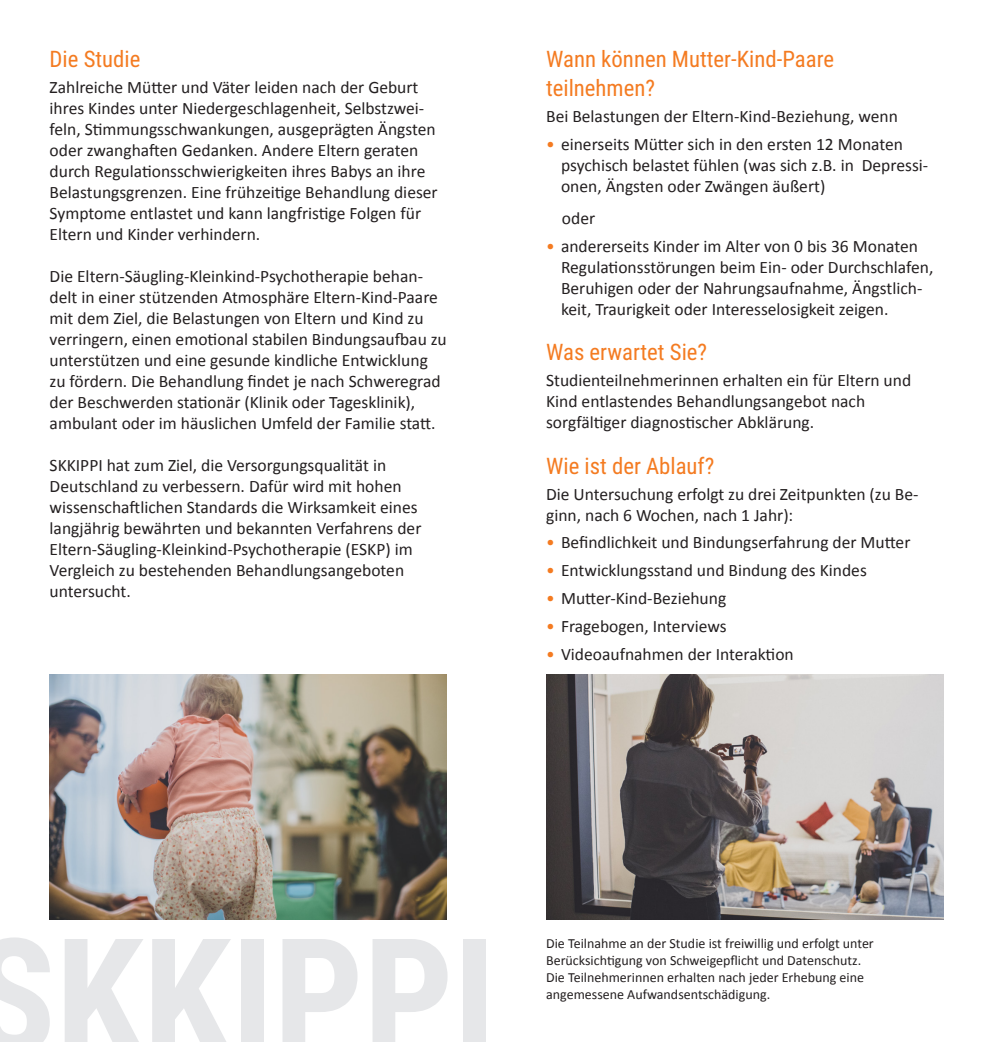
<style>
.page{position:relative;width:993px;height:1042px;background:#fff}
.page>*{position:absolute;margin:0;border:0;box-sizing:border-box;transform-origin:0 0}
.Überschrift_Orange{font:700 158.38px "Roboto Condensed";color:#e6e7e9}
.Überschrift_Orange-2{font:22.75px "Roboto Condensed";color:#f47b21}
.t1{font:17.5px/21px "Calibri";color:#231f20}
.t2{font:14px "Calibri";color:#231f20}
.s1{color:#f47b21}
</style>
<div class="page">
<img style="left:50px;top:675px;width:396px;height:244px">
<img style="left:546px;top:675px;width:397px;height:244px">
<p class="Überschrift_Orange-2" style="left:50px;top:43px;width:92px">Die Studie</p>
<p class="t1" style="left:50px;top:76px;width:389px">Zahlreiche Mütter und Väter leiden nach der Geburt ihres Kindes unter Niedergeschlagenheit, Selbstzwei&shy;feln, Stimmungsschwankungen, ausgeprägten Ängsten oder zwanghaften Gedanken. Andere Eltern geraten durch Regulationsschwierigkeiten ihres Babys an ihre Belastungsgrenzen. Eine frühzeitige Behandlung dieser Symptome entlastet und kann langfristige Folgen für Eltern und Kinder verhindern.</p>
<p class="t1" style="left:50px;top:265px;width:398px">Die Eltern-Säugling-Kleinkind-Psychotherapie behan&shy;delt in einer stützenden Atmosphäre Eltern-Kind-Paare mit dem Ziel, die Belastungen von Eltern und Kind zu verringern, einen emotional stabilen Bindungsaufbau zu unterstützen und eine gesunde kindliche Entwicklung zu fördern. Die Behandlung findet je nach Schweregrad der Beschwerden stationär (Klinik oder Tagesklinik),</p>
<p class="t1" style="left:50px;top:412px;width:387px">ambulant oder im häuslichen Umfeld der Familie statt.</p>
<p class="t1" style="left:50px;top:454px;width:373px">SKKIPPI hat zum Ziel, die Versorgungsqualität in Deutschland zu verbessern. Dafür wird mit hohen wissenschaftlichen Standards die Wirksamkeit eines langjährig bewährten und bekannten Verfahrens der Eltern-Säugling-Kleinkind-Psychotherapie (ESKP) im Vergleich zu bestehenden Behandlungsangeboten untersucht.</p>
<p class="Überschrift_Orange-2" style="left:546px;top:43px;width:289px">Wann können Mutter-Kind-Paare</p>
<p class="Überschrift_Orange-2" style="left:546px;top:72px;width:110px">teilnehmen?</p>
<p class="t1" style="left:546px;top:106px;width:353px">Bei Belastungen der Eltern-Kind-Beziehung, wenn</p>
<p class="t1" style="left:561px;top:134px;width:368px;text-indent:-15px"><span class="s1">•</span> einerseits Mütter sich in den ersten 12 Monaten psychisch belastet fühlen (was sich z.B. in Depressi&shy;onen, Ängsten oder Zwängen äußert)</p>
<p class="t1" style="left:561px;top:207px;width:35px">oder</p>
<p class="t1" style="left:561px;top:235px;width:374px;text-indent:-15px"><span class="s1">•</span> andererseits Kinder im Alter von 0 bis 36 Monaten Regulationsstörungen beim Ein- oder Durchschlafen, Beruhigen oder der Nahrungsaufnahme, Ängstlich&shy;keit, Traurigkeit oder Interesselosigkeit zeigen.</p>
<p class="Überschrift_Orange-2" style="left:546px;top:336px;width:162px">Was erwartet Sie?</p>
<p class="t1" style="left:546px;top:370px;width:366px">Studienteilnehmerinnen erhalten ein für Eltern und</p>
<p class="t1" style="left:546px;top:391px;width:320px">Kind entlastendes Behandlungsangebot nach</p>
<p class="t1" style="left:546px;top:412px;width:269px">sorgfältiger diagnostischer Abklärung.</p>
<p class="Überschrift_Orange-2" style="left:546px;top:449px;width:170px">Wie ist der Ablauf?</p>
<p class="t1" style="left:546px;top:483px;width:374px">Die Untersuchung erfolgt zu drei Zeitpunkten (zu Be&shy;ginn, nach 6 Wochen, nach 1 Jahr):</p>
<p class="t1" style="left:546px;top:532px;width:366px"><span class="s1">•</span> Befindlichkeit und Bindungserfahrung der Mutter</p>
<p class="t1" style="left:546px;top:560px;width:322px"><span class="s1">•</span> Entwicklungsstand und Bindung des Kindes</p>
<p class="t1" style="left:546px;top:588px;width:181px"><span class="s1">•</span> Mutter-Kind-Beziehung</p>
<p class="t1" style="left:546px;top:616px;width:182px"><span class="s1">•</span> Fragebogen, Interviews</p>
<p class="t1" style="left:546px;top:644px;width:249px"><span class="s1">•</span> Videoaufnahmen der Interaktion</p>
<p class="Überschrift_Orange" style="left:-30px;top:884px;width:527px">SKKIPPI</p>
<p class="t2" style="left:546px;top:935px;width:329px">Die Teilnahme an der Studie ist freiwillig und erfolgt unter</p>
<p class="t2" style="left:546px;top:951px;width:316px">Berücksichtigung von Schweigepflicht und Datenschutz.</p>
<p class="t2" style="left:546px;top:968px;width:319px">Die Teilnehmerinnen erhalten nach jeder Erhebung eine</p>
<p class="t2" style="left:546px;top:985px;width:225px">angemessene Aufwandsentschädigung.</p>
</div>
